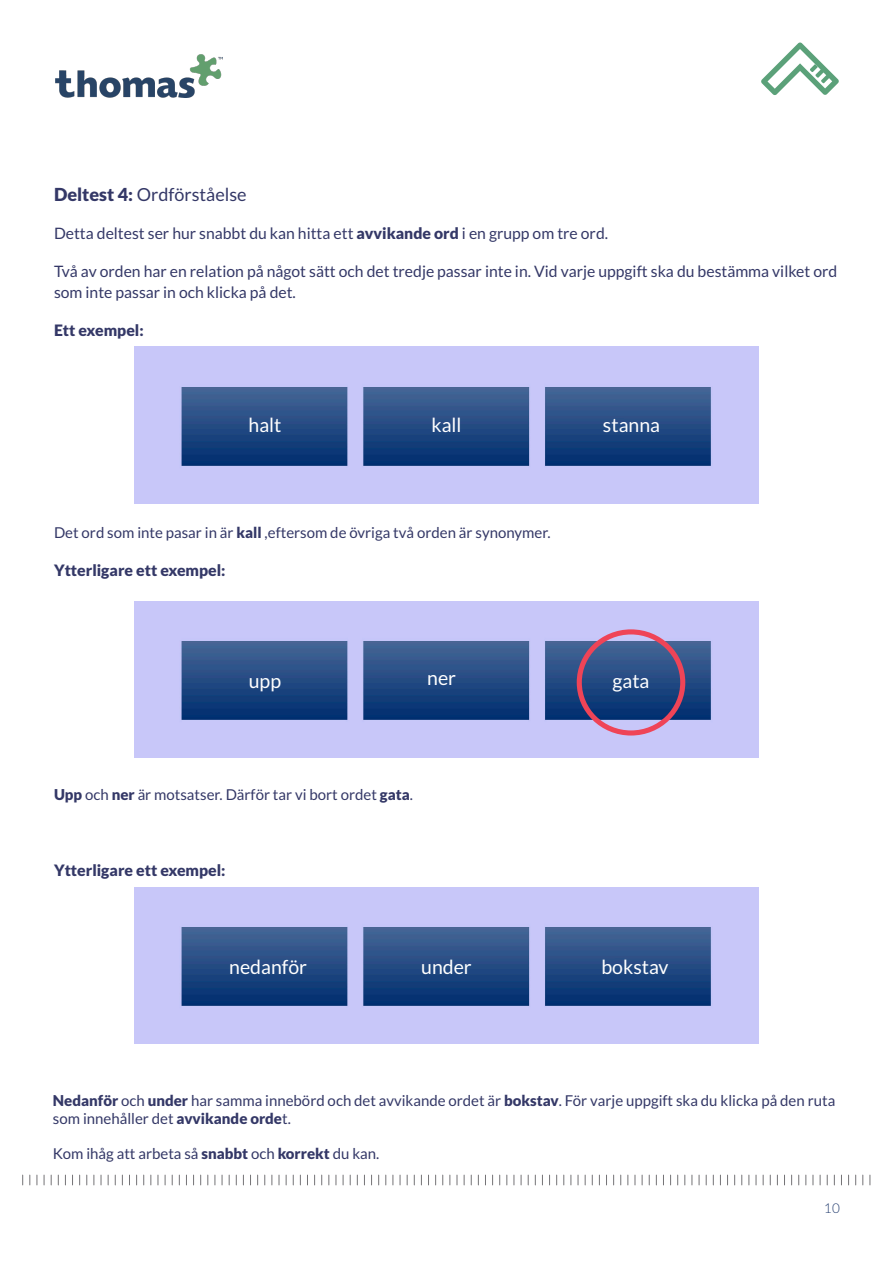
<style>
.page{position:relative;width:893px;height:1263px;background:#fff}
.page>*{position:absolute;margin:0;border:0;box-sizing:border-box;transform-origin:0 0}
.question_heading{font:19.5px "Lato";color:#fff}
.body{font:18px "Lato";color:#343867}
.question_heading-2{font:15.75px/21px "Lato";color:#343867}
.body-2{font:900 15.75px "Lato";color:#343867}
.question_heading-3{font:900 15.75px "Lato";color:#343867}
.body-3{font:15px/18px "Lato";color:#343867}
.t1{font:300 13.5px "Lato";color:#243d6f}
.s1{font-weight:900}
</style>
<div class="page">
<img style="left:55px;top:54px;width:167px;height:44px">
<svg style="left:761px;top:43px;width:78px;height:52px"></svg>
<img style="left:134px;top:601px;width:625px;height:156px">
<div style="left:577px;top:629px;width:108px;height:106px;border:5px solid #ef4457;border-radius:50%"></div>
<img style="left:134px;top:347px;width:625px;height:156px">
<img style="left:134px;top:887px;width:625px;height:156px">
<p class="body" style="left:54px;top:184px;width:194px"><span class="s1">Deltest 4:</span> Ordförståelse</p>
<p class="question_heading-2" style="left:54px;top:223px;width:556px">Detta deltest ser hur snabbt du kan hitta ett <span class="s1">avvikande ord</span> i en grupp om tre ord.</p>
<p class="question_heading-2" style="left:54px;top:261px;width:785px">Två av orden har en relation på något sätt och det tredje passar inte in. Vid varje uppgift ska du bestämma vilket ord som inte passar in och klicka på det.</p>
<p class="question_heading-3" style="left:54px;top:321px;width:91px">Ett exempel:</p>
<p class="question_heading" style="left:248px;top:414px;width:34px">halt</p>
<p class="question_heading" style="left:431px;top:414px;width:32px">kall</p>
<p class="body-3" style="left:54px;top:524px;width:498px">Det ord som inte pasar in är <span class="s1">kall</span> ,eftersom de övriga två orden är synonymer.</p>
<p class="body-2" style="left:54px;top:561px;width:173px">Ytterligare ett exempel:</p>
<p class="question_heading" style="left:249px;top:670px;width:34px">upp</p>
<p class="question_heading" style="left:427px;top:667px;width:30px">ner</p>
<p class="body-3" style="left:54px;top:785px;width:361px"><span class="s1">Upp</span> och <span class="s1">ner</span> är motsatser. Därför tar vi bort ordet <span class="s1">gata</span>.</p>
<p class="body-2" style="left:54px;top:860px;width:173px">Ytterligare ett exempel:</p>
<p class="question_heading" style="left:229px;top:956px;width:79px">nedanför</p>
<p class="question_heading" style="left:421px;top:956px;width:52px">under</p>
<p class="question_heading" style="left:603px;top:414px;width:59px">stanna</p>
<p class="question_heading" style="left:612px;top:670px;width:39px">gata</p>
<p class="question_heading" style="left:601px;top:956px;width:69px">bokstav</p>
<p class="body-3" style="left:53px;top:1092px;width:784px"><span class="s1">Nedanför</span> och <span class="s1">under</span> har samma innebörd och det avvikande ordet är <span class="s1">bokstav</span>. För varje uppgift ska du klicka på den ruta som innehåller det <span class="s1">avvikande orde</span>t.</p>
<p class="body-3" style="left:53px;top:1145px;width:328px">Kom ihåg att arbeta så <span class="s1">snabbt</span> och <span class="s1">korrekt</span> du kan.</p>
<p class="t1" style="left:824px;top:1199px;width:17px">10</p>
</div>
